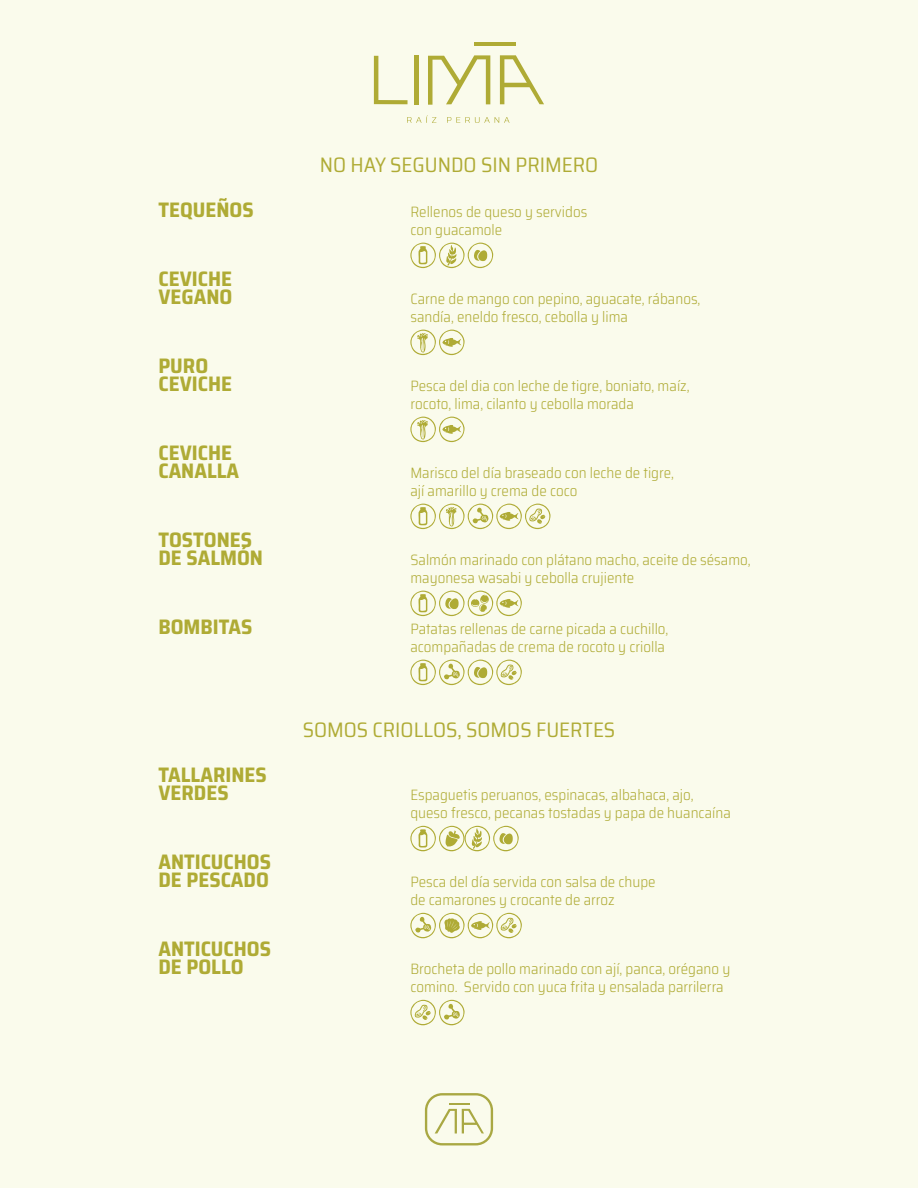
<style>
.page{position:relative;width:918px;height:1188px;background:#fafbec}
.page>*{position:absolute;margin:0;border:0;box-sizing:border-box;transform-origin:0 0}
.t1{font:700 semi-condensed 21px/18px "Saira";color:#afab35}
.t2{font:semi-condensed 21px "Saira";color:#afab35}
.t3{font:300 semi-condensed 15px/18px "Saira";color:#afab35}
</style>
<div class="page">
<svg style="left:374px;top:56px;width:34px;height:48px"></svg>
<div style="left:414px;top:55px;width:5px;height:49px;background:#afab35"></div>
<svg style="left:428px;top:55px;width:62px;height:50px"></svg>
<svg style="left:500px;top:55px;width:44px;height:49px"></svg>
<hr style="left:474px;top:43px;width:42px;height:3px;background:#afab35">
<svg style="left:407px;top:115px;width:29px;height:8px"></svg>
<svg style="left:447px;top:117px;width:63px;height:6px"></svg>
<svg style="left:425px;top:1093px;width:68px;height:52px"></svg>
<svg style="left:410px;top:243px;width:83px;height:25px"></svg>
<svg style="left:410px;top:330px;width:55px;height:25px"></svg>
<svg style="left:410px;top:417px;width:55px;height:25px"></svg>
<svg style="left:410px;top:504px;width:141px;height:25px"></svg>
<svg style="left:410px;top:591px;width:112px;height:25px"></svg>
<svg style="left:410px;top:660px;width:112px;height:25px"></svg>
<svg style="left:410px;top:826px;width:109px;height:25px"></svg>
<svg style="left:410px;top:913px;width:112px;height:25px"></svg>
<svg style="left:410px;top:1000px;width:55px;height:25px"></svg>
<h1 class="t2" style="left:320px;top:149px;width:280px">NO HAY SEGUNDO SIN PRIMERO</h1>
<h1 class="t1" style="left:158px;top:201px;width:97px">TEQUEÑOS</h1>
<p class="t3" style="left:410px;top:203px;width:178px">Rellenos de queso y servidos con guacamole</p>
<h1 class="t1" style="left:158px;top:270px;width:75px">CEVICHE<br>VEGANO</h1>
<p class="t3" style="left:410px;top:290px;width:292px">Carne de mango con pepino, aguacate, rábanos, sandía, eneldo fresco, cebolla y lima</p>
<h1 class="t1" style="left:158px;top:357px;width:75px">PURO<br>CEVICHE</h1>
<h1 class="t1" style="left:158px;top:444px;width:82px">CEVICHE<br>CANALLA</h1>
<h1 class="t1" style="left:158px;top:531px;width:106px">TOSTONES<br>DE SALMÓN</h1>
<p class="t3" style="left:410px;top:377px;width:281px">Pesca del dia con leche de tigre, boniato, maíz, rocoto, lima, cilanto y cebolla morada</p>
<p class="t3" style="left:410px;top:464px;width:265px">Marisco del día braseado con leche de tigre, ají amarillo y crema de coco</p>
<p class="t3" style="left:410px;top:551px;width:342px">Salmón marinado con plátano macho, aceite de sésamo, mayonesa wasabi y cebolla crujiente</p>
<h1 class="t1" style="left:158px;top:618px;width:96px">BOMBITAS</h1>
<p class="t3" style="left:410px;top:620px;width:260px">Patatas rellenas de carne picada a cuchillo, acompañadas de crema de rocoto y criolla</p>
<h1 class="t1" style="left:158px;top:766px;width:110px">TALLARINES<br>VERDES</h1>
<h1 class="t1" style="left:158px;top:853px;width:114px">ANTICUCHOS<br>DE PESCADO</h1>
<h1 class="t1" style="left:158px;top:940px;width:114px">ANTICUCHOS<br>DE POLLO</h1>
<h1 class="t2" style="left:303px;top:714px;width:314px">SOMOS CRIOLLOS, SOMOS FUERTES</h1>
<p class="t3" style="left:410px;top:786px;width:322px">Espaguetis peruanos, espinacas, albahaca, ajo, queso fresco, pecanas tostadas y papa de huancaína</p>
<p class="t3" style="left:410px;top:873px;width:247px">Pesca del día servida con salsa de chupe de camarones y crocante de arroz</p>
<p class="t3" style="left:410px;top:960px;width:321px">Brocheta de pollo marinado con ají, panca, orégano y comino. Servido con yuca frita y ensalada parrilerra</p>
</div>
